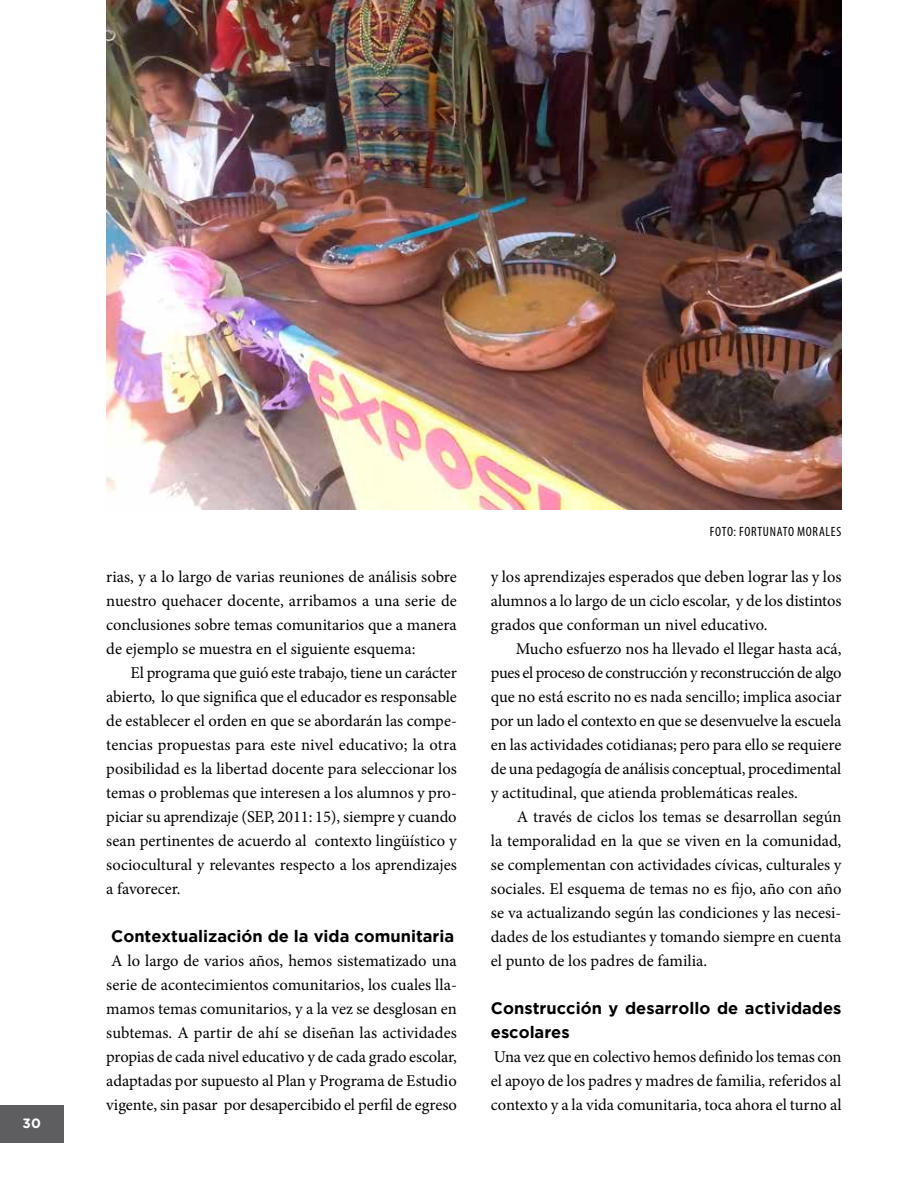
<style>
.page{position:relative;width:918px;height:1188px;background:#fff}
.page>*{position:absolute;margin:0;border:0;box-sizing:border-box;transform-origin:0 0}
.t1{font:16.5px/24px "Minion Pro";color:#000;text-align:justify}
.t2{font:700 16.5px/24px "Gotham";color:#000}
.t3{font:condensed 13.5px "Myriad Pro";letter-spacing:.05em;color:#000}
.t4{font:700 13.5px "Gotham Rounded";color:#fff}
</style>
<div class="page">
<div style="left:0;top:1105px;width:64px;height:38px;background:#5e5e61"></div>
<img style="left:106px;top:0;width:735px;height:510px">
<p class="t4" style="left:23px;top:1114px;width:20px">30</p>
<p class="t1" style="left:106px;top:565px;width:352px">rias, y a lo largo de varias reuniones de análisis sobre nuestro quehacer docente, arribamos a una serie de conclusiones sobre temas comunitarios que a manera de ejemplo se muestra en el siguiente esquema:</p>
<p class="t1" style="left:106px;top:661px;width:352px;text-indent:24px">El programa que guió este trabajo, tiene un carácter abierto, lo que significa que el educador es responsable de establecer el orden en que se abordarán las compe&shy;tencias propuestas para este nivel educativo; la otra posibilidad es la libertad docente para seleccionar los temas o problemas que interesen a los alumnos y pro&shy;piciar su aprendizaje (SEP, 2011: 15), siempre y cuando sean pertinentes de acuerdo al contexto lingüístico y sociocultural y relevantes respecto a los aprendizajes a favorecer.</p>
<p class="t2" style="left:111px;top:924px;width:345px">Contextualización de la vida comunitaria</p>
<p class="t1" style="left:106px;top:949px;width:352px;text-align:center">A lo largo de varios años, hemos sistematizado una serie de acontecimientos comunitarios, los cuales lla&shy;mamos temas comunitarios, y a la vez se desglosan en subtemas. A partir de ahí se diseñan las actividades propias de cada nivel educativo y de cada grado escolar, adaptadas por supuesto al Plan y Programa de Estudio vigente, sin pasar por desapercibido el perfil de egreso</p>
<p class="t3" style="left:710px;top:524px;width:133px">FOTO: FORTUNATO MORALES</p>
<p class="t1" style="left:491px;top:565px;width:352px">y los aprendizajes esperados que deben lograr las y los alumnos a lo largo de un ciclo escolar, y de los distintos grados que conforman un nivel educativo.</p>
<p class="t1" style="left:491px;top:637px;width:352px;text-indent:25px">Mucho esfuerzo nos ha llevado el llegar hasta acá, pues el proceso de construcción y reconstrucción de algo que no está escrito no es nada sencillo; implica asociar por un lado el contexto en que se desenvuelve la escuela en las actividades cotidianas; pero para ello se requiere de una pedagogía de análisis conceptual, procedimental y actitudinal, que atienda problemáticas reales.</p>
<p class="t1" style="left:491px;top:805px;width:352px;text-indent:26px">A través de ciclos los temas se desarrollan según la temporalidad en la que se viven en la comunidad, se complementan con actividades cívicas, culturales y sociales. El esquema de temas no es fijo, año con año se va actualizando según las condiciones y las necesi&shy;dades de los estudiantes y tomando siempre en cuenta el punto de los padres de familia.</p>
<p class="t2" style="left:491px;top:996px;width:352px">Construcción y desarrollo de actividades escolares</p>
<p class="t1" style="left:491px;top:1045px;width:352px">Una vez que en colectivo hemos definido los temas con el apoyo de los padres y madres de familia, referidos al contexto y a la vida comunitaria, toca ahora el turno al</p>
</div>
